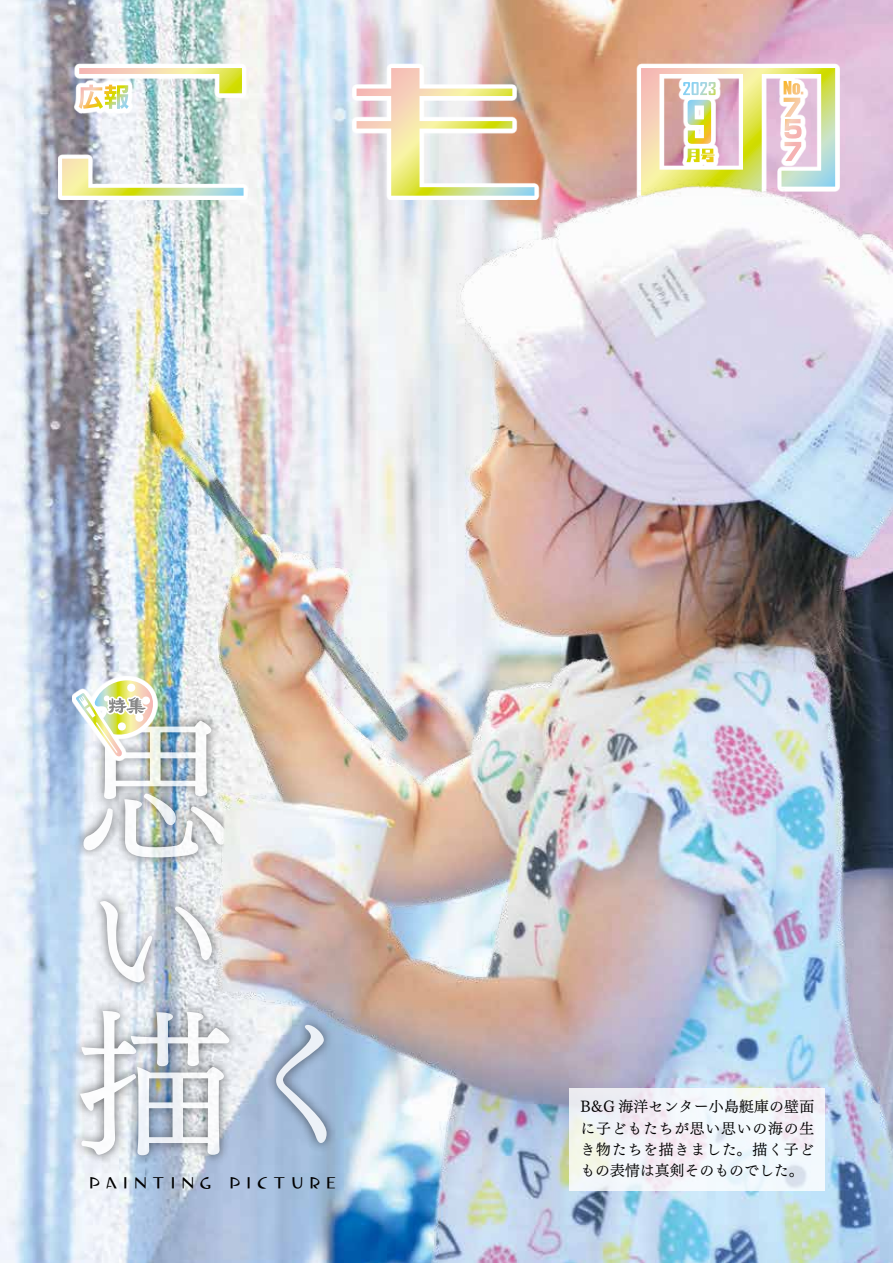
<style>
.page{position:relative;width:893px;height:1263px;background:#fff}
.page>*{position:absolute;margin:0;border:0;box-sizing:border-box;transform-origin:0 0}
.t1{font:157.35px "UD Mincho Pro M";color:#fff}
.t2{font:140.25px "UD Mincho Pro M";color:#fff}
.t3{font:16.95px "Pal Ramune Std B";letter-spacing:.36em;color:#000}
.t4{font:14.85px/21.3px "UD Mincho Pro M";letter-spacing:.05em;color:#000;text-align:justify}
.t5{font:14.85px "UD Mincho Pro M";letter-spacing:.015em;color:#000}
.s1{font-size:140.25px}
</style>
<div class="page">
<img style="left:0;top:0;width:893px;height:1263px">
<svg style="left:58px;top:64px;width:782px;height:136px"></svg>
<svg style="left:357px;top:68px;width:177px;height:128px"></svg>
<img style="left:62px;top:68px;width:182px;height:128px">
<svg style="left:641px;top:68px;width:194px;height:128px"></svg>
<div style="left:72px;top:710px;width:166px;height:284px;background:#000;opacity:.75"></div>
<div style="left:69px;top:999px;width:268px;height:167px;background:#000;opacity:.75"></div>
<svg style="left:72px;top:676px;width:85px;height:85px"></svg>
<img style="left:76px;top:680px;width:78px;height:77px">
<svg style="left:570px;top:1089px;width:255px;height:102px;fill:#f3f6f9"></svg>
<h1 class="t1" style="left:77px;top:666px;width:152px">思</h1>
<h2 class="t2" style="left:85px;top:828px;width:128px">い</h2>
<h1 class="t1" style="left:77px;top:959px;width:299px">描<span class="s1">く</span></h1>
<p class="t3" style="left:89px;top:1169px;width:123px">PAINTING</p>
<p class="t3" style="left:230px;top:1169px;width:108px">PICTURE</p>
<p class="t5" style="left:580px;top:1095px;width:235px">B&amp;G 海洋センター小島艇庫の壁面</p>
<p class="t4" style="left:580px;top:1117px;width:235px">に子どもたちが思い思いの海の生き物たちを描きました。描く子どもの表情は真剣そのものでした。</p>
</div>
